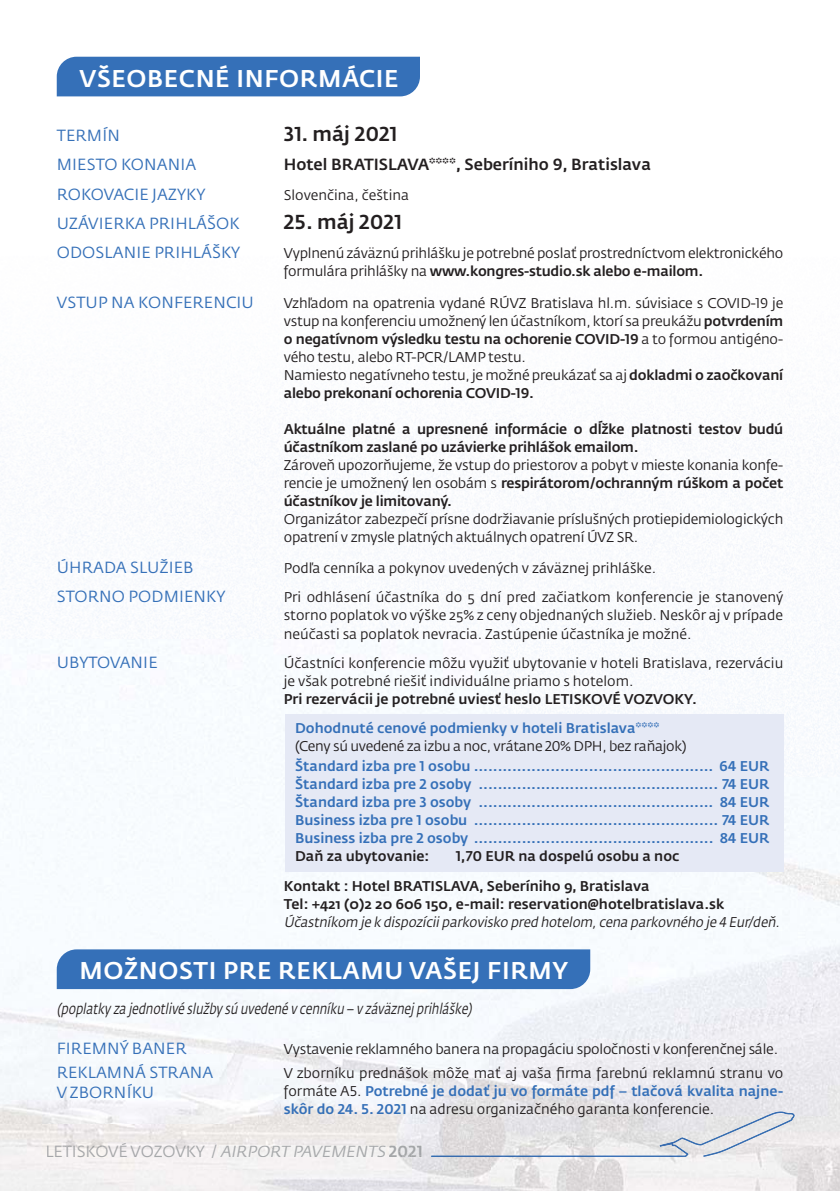
<style>
.page{position:relative;width:840px;height:1191px;background:#fff}
.page>*{position:absolute;margin:0;border:0;box-sizing:border-box;transform-origin:0 0}
.t1{font:500 24px "Fedra Sans Pro";letter-spacing:.025em;color:#fff}
.t2{font:500 20px "Fedra Sans Pro";letter-spacing:.01em;color:#231f20}
.t3{font:16px "Fedra Sans Pro";letter-spacing:.01em;color:#3570b8}
.t4{font:500 16px "Fedra Sans Pro";color:#231f20}
.t5{font:italic 16px "Fedra Sans Pro";color:#a6a8aa}
.t6{font:italic 15px "Fedra Sans Pro";color:#231f20;scale:.8 1}
.t7{font:14px/18px "Fedra Sans Pro";letter-spacing:-.015em;color:#231f20}
.t8{font:500 14px/18px "Fedra Sans Pro";color:#3570b8;text-align:justify}
.t9{font:500 14px/18px "Fedra Sans Pro";color:#231f20}
.t10{font:italic 14px "Fedra Sans Pro";letter-spacing:-.01em;color:#231f20;scale:.94 1}
.s1{font-weight:500}
.s2{font-weight:500;color:#3570b8}
.s3{font-style:normal;color:#a6a7aa}
.s4{font-style:normal;color:#9d9e9f}
.s5{font-style:normal;color:#9e9fa0}
.s6{font-style:normal}
.s7{font-style:normal;color:#9f9fa1}
.s8{font-style:normal;color:#a7a9ab}
.s9{font-weight:500;font-style:normal;color:#a7a9ac}
</style>
<div class="page">
<img style="left:0;top:401px;width:839px;height:790px">
<img style="left:47px;top:1142px;width:169px;height:16px">
<div style="left:217px;top:1145px;width:169px;height:12px;background:#f3f2f1"></div>
<img style="left:389px;top:1145px;width:32px;height:12px">
<img style="left:431px;top:1111px;width:363px;height:46px">
<div style="left:285px;top:714px;width:497px;height:157px;background:#e5e9f5"></div>
<div style="left:57px;top:57px;width:363px;height:39px;background:#3570b8"></div>
<div style="left:57px;top:949px;width:533px;height:40px;background:#3570b8"></div>
<h1 class="t1" style="left:79px;top:69px;width:320px">VŠEOBECNÉ INFORMÁCIE</h1>
<p class="t3" style="left:57px;top:129px;width:65px">TERMÍN</p>
<h2 class="t2" style="left:283px;top:126px;width:115px">31. máj 2021</h2>
<p class="t3" style="left:57px;top:158px;width:141px">MIESTO KONANIA</p>
<p class="t4" style="left:283px;top:158px;width:368px">Hotel BRATISLAVA****, Seberíniho 9, Bratislava</p>
<p class="t3" style="left:57px;top:188px;width:150px">ROKOVACIE JAZYKY</p>
<p class="t7" style="left:283px;top:187px;width:127px">Slovenčina, čeština</p>
<p class="t3" style="left:57px;top:217px;width:184px">UZÁVIERKA PRIHLÁŠOK</p>
<h2 class="t2" style="left:283px;top:214px;width:120px">25. máj 2021</h2>
<p class="t3" style="left:57px;top:246px;width:185px">ODOSLANIE PRIHLÁŠKY</p>
<p class="t7" style="left:283px;top:246px;width:500px">Vyplnenú záväznú prihlášku je potrebné poslať prostredníctvom elektronického formulára prihlášky na <span class="s1">www.kongres-studio.sk alebo e-mailom.</span></p>
<p class="t3" style="left:57px;top:296px;width:198px">VSTUP NA KONFERENCIU</p>
<p class="t7" style="left:283px;top:295px;width:500px">Vzhľadom na opatrenia vydané RÚVZ Bratislava hl.m. súvisiace s COVID-19 je vstup na konferenciu umožnený len účastníkom, ktorí sa preukážu <span class="s1">potvrdením o negatívnom výsledku testu na ochorenie COVID-19</span> a to formou antigéno&shy;vého testu, alebo RT-PCR/LAMP testu.<br>Namiesto negatívneho testu, je možné preukázať sa aj <span class="s1">dokladmi o zaočkovaní alebo prekonaní ochorenia COVID-19.</span></p>
<p class="t9" style="left:283px;top:421px;width:501px">Aktuálne platné a upresnené informácie o dĺžke platnosti testov budú účastníkom zaslané po uzávierke prihlášok emailom.</p>
<p class="t7" style="left:283px;top:457px;width:501px;text-align:justify">Zároveň upozorňujeme, že vstup do priestorov a pobyt v mieste konania konfe&shy;rencie je umožnený len osobám s <span class="s1">respirátorom/ochranným rúškom a počet účastníkov je limitovaný.</span></p>
<p class="t7" style="left:283px;top:511px;width:501px">Organizátor zabezpečí prísne dodržiavanie príslušných protiepidemiologických opatrení v zmysle platných aktuálnych opatrení ÚVZ SR.</p>
<p class="t3" style="left:57px;top:561px;width:138px">ÚHRADA SLUŽIEB</p>
<p class="t7" style="left:283px;top:560px;width:374px">Podľa cenníka a pokynov uvedených v záväznej prihláške.</p>
<p class="t3" style="left:57px;top:590px;width:170px">STORNO PODMIENKY</p>
<p class="t7" style="left:283px;top:590px;width:500px;text-align:justify">Pri odhlásení účastníka do 5 dní pred začiatkom konferencie je stanovený storno poplatok vo výške 25% z ceny objednaných služieb. Neskôr aj v prípade neúčasti sa poplatok nevracia. Zastúpenie účastníka je možné.</p>
<p class="t3" style="left:57px;top:656px;width:102px">UBYTOVANIE</p>
<p class="t7" style="left:283px;top:655px;width:500px">Účastníci konferencie môžu využiť ubytovanie v hoteli Bratislava, rezerváciu je však potrebné riešiť individuálne priamo s hotelom.</p>
<p class="t9" style="left:283px;top:691px;width:414px">Pri rezervácii je potrebné uviesť heslo LETISKOVÉ VOZVOKY.</p>
<p class="t8" style="left:295px;top:720px;width:365px">Dohodnuté cenové podmienky v hoteli Bratislava****</p>
<p class="t7" style="left:295px;top:738px;width:393px">(Ceny sú uvedené za izbu a noc, vrátane 20% DPH, bez raňajok)</p>
<p class="t8" style="left:295px;top:758px;width:475px">Štandard izba pre 1 osobu .................................................. 64 EUR Štandard izba pre 2 osoby .................................................. 74 EUR Štandard izba pre 3 osoby ................................................. 84 EUR Business izba pre 1 osobu ................................................... 74 EUR Business izba pre 2 osoby .................................................. 84 EUR</p>
<p class="t9" style="left:295px;top:848px;width:136px">Daň za ubytovanie:</p>
<p class="t9" style="left:283px;top:843px;width:397px;line-height:29.4px;text-indent:172px">1,70 EUR na dospelú osobu a noc<br>Kontakt : Hotel BRATISLAVA, Seberíniho 9, Bratislava</p>
<p class="t9" style="left:283px;top:896px;width:441px">Tel: +421 (0)2 20 606 150, e-mail: reservation@hotelbratislava.sk</p>
<p class="t10" style="left:283px;top:916px;width:531px">Účastníkom je k dispozíciiparkovisko pred hotelom,cena parkovného je 4 Eur/deň.</p>
<h1 class="t1" style="left:79px;top:961px;width:490px">MOŽNOSTI PRE REKLAMU VAŠEJ FIRMY</h1>
<p class="t6" style="left:57px;top:1003px;width:523px">(poplatky za jednotlivé služby sú uvedené v cenníku – v záväznej prihláške)</p>
<p class="t3" style="left:57px;top:1042px;width:131px">FIREMNÝ BANER</p>
<p class="t7" style="left:283px;top:1041px;width:495px">Vystavenie reklamného banera na propagáciu spoločnosti v konferenčnej sále.</p>
<p class="t3" style="left:57px;top:1066px;width:158px">REKLAMNÁ STRANA</p>
<p class="t7" style="left:283px;top:1065px;width:500px;text-align:justify">V zborníku prednášok môže mať aj vaša firma farebnú reklamnú stranu vo formáte A5. <span class="s2">Potrebné je dodať ju vo formáte pdf – tlačová kvalita najne&shy;skôr do 24. 5. 2021</span> na adresu organizačného garanta konferencie.</p>
<p class="t3" style="left:57px;top:1086px;width:99px">V ZBORNÍKU</p>
<p class="t5" style="left:45px;top:1144px;width:379px"><span class="s3">LET</span><span class="s4">ISK</span><span class="s5">OVÉ</span> <span class="s3">VO</span><span class="s6">ZOV</span><span class="s7">K</span><span class="s6">Y</span> <span class="s8">/</span> AIRPORT PAVEMENTS <span class="s9">2 0 21</span></p>
</div>
